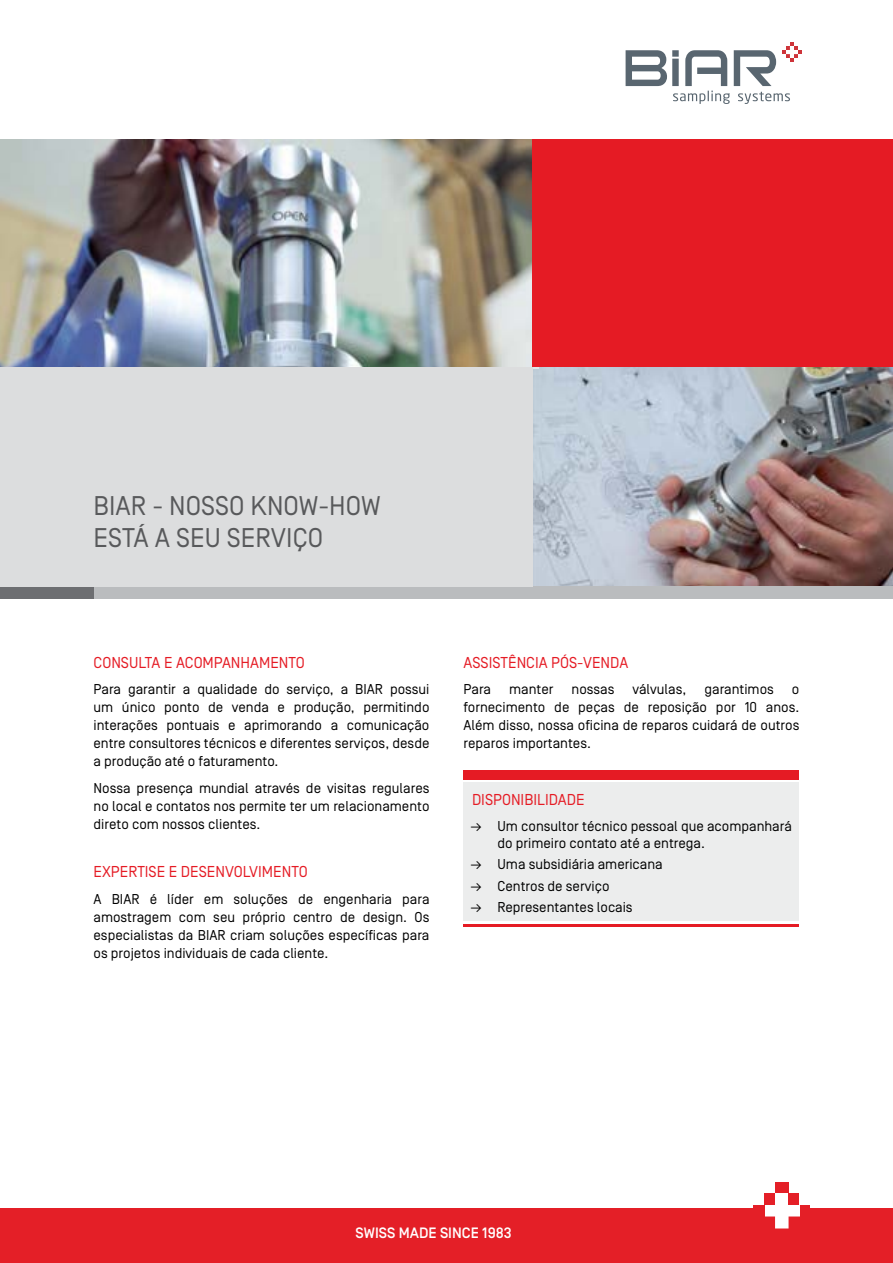
<style>
.page{position:relative;width:893px;height:1263px;background:#fff}
.page>*{position:absolute;margin:0;border:0;box-sizing:border-box;transform-origin:0 0}
.t1{font:27px/32.4px "Simplon Norm";color:#58595b}
.t2{font:15.75px "Simplon Norm";color:#e51b24}
.t3{font:500 15px "Simplon Norm";color:#fff}
.t4{font:14.25px/18px "Simplon Norm";color:#000;text-align:justify}
</style>
<div class="page">
<img style="left:532px;top:367px;width:361px;height:219px">
<img style="left:0;top:140px;width:539px;height:229px">
<div style="left:0;top:586px;width:893px;height:13px;background:#babcbe"></div>
<div style="left:0;top:394px;width:94px;height:205px;background:#6d6e71"></div>
<div style="left:0;top:367px;width:532px;height:219px;background:#dcddde"></div>
<div style="left:532px;top:140px;width:361px;height:227px;background:#e51b24"></div>
<div style="left:463px;top:782px;width:336px;height:138px;background:#eceded"></div>
<hr style="left:463px;top:925px;width:336px;height:2px;background:#e51b24">
<div style="left:463px;top:770px;width:336px;height:9px;background:#e51b24"></div>
<div style="left:0;top:1207px;width:893px;height:56px;background:#e41f27"></div>
<svg style="left:764px;top:1192px;width:36px;height:36px"></svg>
<div style="left:753px;top:1204px;width:11px;height:12px;background:#e41f27"></div>
<div style="left:765px;top:1192px;width:10px;height:12px;background:#e41f27"></div>
<div style="left:775px;top:1182px;width:13px;height:10px;background:#e41f27"></div>
<div style="left:788px;top:1192px;width:11px;height:12px;background:#e41f27"></div>
<div style="left:800px;top:1204px;width:10px;height:12px;background:#e41f27"></div>
<svg style="left:626px;top:43px;width:175px;height:61px"></svg>
<h1 class="t1" style="left:94px;top:490px;width:289px">BIAR - NOSSO KNOW-HOW<br>ESTÁ A SEU SERVIÇO</h1>
<p class="t2" style="left:94px;top:654px;width:213px">CONSULTA E ACOMPANHAMENTO</p>
<p class="t4" style="left:94px;top:680px;width:337px">Para garantir a qualidade do serviço, a BIAR possui um único ponto de venda e produção, permitindo interações pontuais e aprimorando a comunicação entre consultores técnicos e diferentes serviços, desde a produção até o faturamento.</p>
<p class="t4" style="left:94px;top:779px;width:337px">Nossa presença mundial através de visitas regulares no local e contatos nos permite ter um relacionamento direto com nossos clientes.</p>
<p class="t2" style="left:94px;top:863px;width:216px">EXPERTISE E DESENVOLVIMENTO</p>
<p class="t4" style="left:94px;top:890px;width:337px">A BIAR é líder em soluções de engenharia para amostragem com seu próprio centro de design. Os especialistas da BIAR criam soluções específicas para os projetos individuais de cada cliente.</p>
<p class="t2" style="left:463px;top:654px;width:166px">ASSISTÊNCIA PÓS-VENDA</p>
<p class="t4" style="left:463px;top:680px;width:29px">Para</p>
<p class="t4" style="left:509px;top:680px;width:46px">manter</p>
<p class="t4" style="left:572px;top:680px;width:44px">nossas</p>
<p class="t4" style="left:632px;top:680px;width:55px">válvulas,</p>
<p class="t4" style="left:704px;top:680px;width:71px">garantimos</p>
<p class="t4" style="left:463px;top:680px;width:337px;text-indent:328px">o fornecimento de peças de reposição por 10 anos.<br>Além disso, nossa oficina de reparos cuidará de outros reparos importantes.</p>
<p class="t2" style="left:472px;top:791px;width:114px">DISPONIBILIDADE</p>
<p class="t4" style="left:497px;top:818px;width:296px;line-height:17.1px;text-indent:-27px">→ Um consultor técnico pessoal que acompanhará do primeiro contato até a entrega.</p>
<p class="t4" style="left:470px;top:856px;width:194px">→ Uma subsidiária americana</p>
<p class="t4" style="left:470px;top:877px;width:141px">→ Centros de serviço</p>
<p class="t4" style="left:470px;top:898px;width:164px">→ Representantes locais</p>
<p class="t3" style="left:356px;top:1225px;width:158px">SWISS MADE SINCE 1983</p>
</div>
